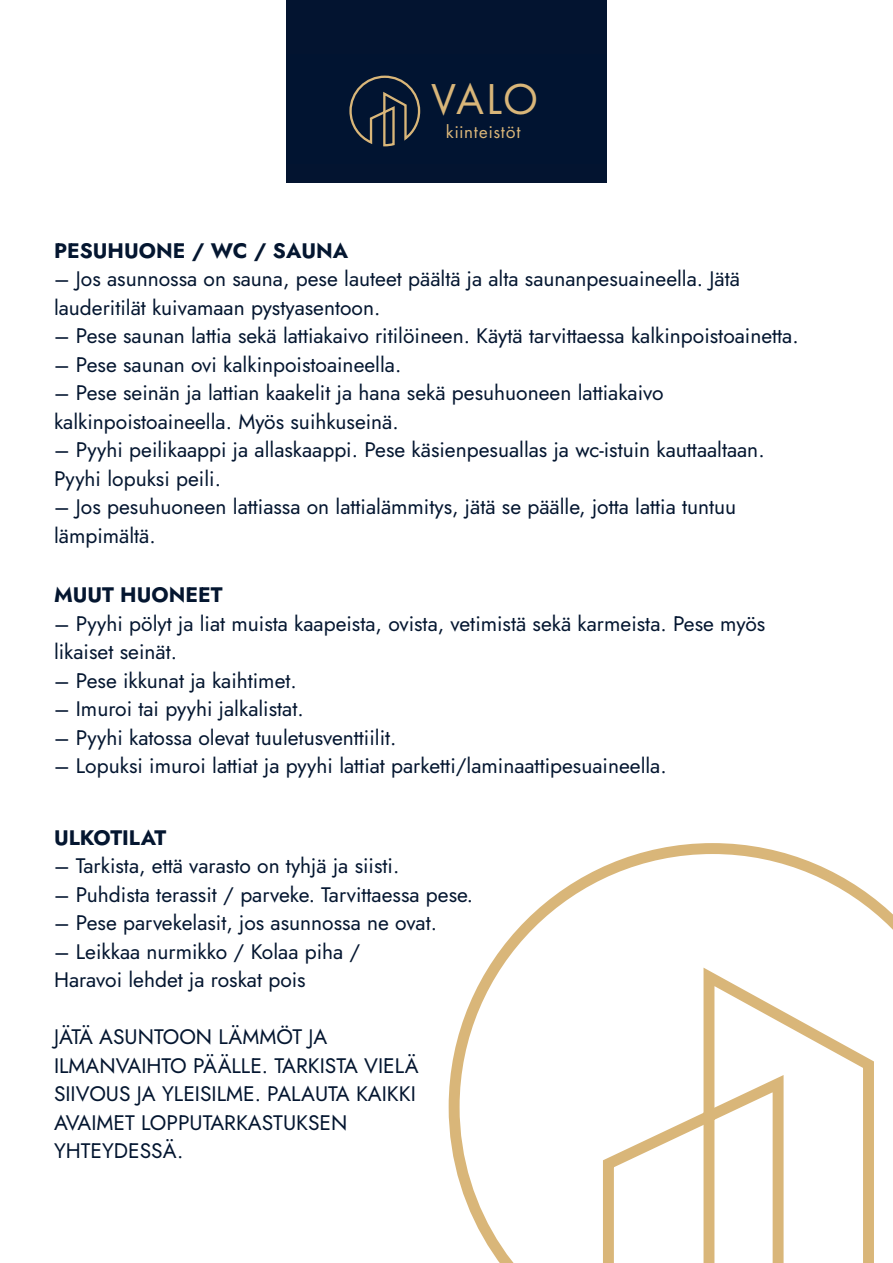
<style>
.page{position:relative;width:893px;height:1263px;background:#fff}
.page>*{position:absolute;margin:0;border:0;box-sizing:border-box;transform-origin:0 0}
.t1{font:44.85px "Futura PT";color:#d9b679}
.t2{font:21px "Jost";color:#041630}
.t3{font:700 21px "Jost";color:#041630}
.t4{font:19.05px "Futura PT";letter-spacing:.04em;color:#dab679}
</style>
<div class="page">
<div style="left:286px;top:0;width:321px;height:183px;background:#031430"></div>
<svg style="left:349px;top:75px;width:72px;height:72px"></svg>
<svg style="left:448px;top:843px;width:445px;height:420px"></svg>
<svg style="left:694px;top:1066px;width:95px;height:197px"></svg>
<p class="t1" style="left:431px;top:72px;width:109px">VALO</p>
<p class="t4" style="left:446px;top:120px;width:76px">kiinteistöt</p>
<p class="t3" style="left:54px;top:236px;width:296px">PESUHUONE / WC / SAUNA</p>
<p class="t2" style="left:54px;top:265px;width:687px">– Jos asunnossa on sauna, pese lauteet päältä ja alta saunanpesuaineella. Jätä</p>
<p class="t2" style="left:54px;top:293px;width:328px">lauderitilät kuivamaan pystyasentoon.</p>
<p class="t2" style="left:54px;top:322px;width:746px">– Pese saunan lattia sekä lattiakaivo ritilöineen. Käytä tarvittaessa kalkinpoistoainetta.</p>
<p class="t2" style="left:54px;top:350px;width:349px">– Pese saunan ovi kalkinpoistoaineella.</p>
<p class="t2" style="left:54px;top:379px;width:611px">– Pese seinän ja lattian kaakelit ja hana sekä pesuhuoneen lattiakaivo</p>
<p class="t2" style="left:54px;top:407px;width:346px">kalkinpoistoaineella. Myös suihkuseinä.</p>
<p class="t2" style="left:54px;top:436px;width:712px">– Pyyhi peilikaappi ja allaskaappi. Pese käsienpesuallas ja wc-istuin kauttaaltaan.</p>
<p class="t2" style="left:54px;top:464px;width:168px">Pyyhi lopuksi peili.</p>
<p class="t2" style="left:54px;top:493px;width:684px">– Jos pesuhuoneen lattiassa on lattialämmitys, jätä se päälle, jotta lattia tuntuu</p>
<p class="t2" style="left:54px;top:521px;width:103px">lämpimältä.</p>
<p class="t3" style="left:54px;top:581px;width:170px">MUUT HUONEET</p>
<p class="t2" style="left:54px;top:609px;width:713px">– Pyyhi pölyt ja liat muista kaapeista, ovista, vetimistä sekä karmeista. Pese myös</p>
<p class="t2" style="left:54px;top:638px;width:124px">likaiset seinät.</p>
<p class="t2" style="left:54px;top:666px;width:244px">– Pese ikkunat ja kaihtimet.</p>
<p class="t2" style="left:54px;top:695px;width:251px">– Imuroi tai pyyhi jalkalistat.</p>
<p class="t2" style="left:54px;top:723px;width:344px">– Pyyhi katossa olevat tuuletusventtiilit.</p>
<p class="t2" style="left:54px;top:752px;width:614px">– Lopuksi imuroi lattiat ja pyyhi lattiat parketti/laminaattipesuaineella.</p>
<p class="t3" style="left:54px;top:823px;width:114px">ULKOTILAT</p>
<p class="t2" style="left:54px;top:851px;width:347px">– Tarkista, että varasto on tyhjä ja siisti.</p>
<p class="t2" style="left:54px;top:880px;width:421px">– Puhdista terassit / parveke. Tarvittaessa pese.</p>
<p class="t2" style="left:54px;top:908px;width:385px">– Pese parvekelasit, jos asunnossa ne ovat.</p>
<p class="t2" style="left:54px;top:937px;width:308px">– Leikkaa nurmikko / Kolaa piha /</p>
<p class="t2" style="left:54px;top:965px;width:253px">Haravoi lehdet ja roskat pois</p>
<p class="t2" style="left:54px;top:1022px;width:275px">JÄTÄ ASUNTOON LÄMMÖT JA</p>
<p class="t2" style="left:54px;top:1051px;width:366px">ILMANVAIHTO PÄÄLLE. TARKISTA VIELÄ</p>
<p class="t2" style="left:54px;top:1079px;width:363px">SIIVOUS JA YLEISILME. PALAUTA KAIKKI</p>
<p class="t2" style="left:54px;top:1108px;width:295px">AVAIMET LOPPUTARKASTUKSEN</p>
<p class="t2" style="left:54px;top:1136px;width:131px">YHTEYDESSÄ.</p>
</div>
